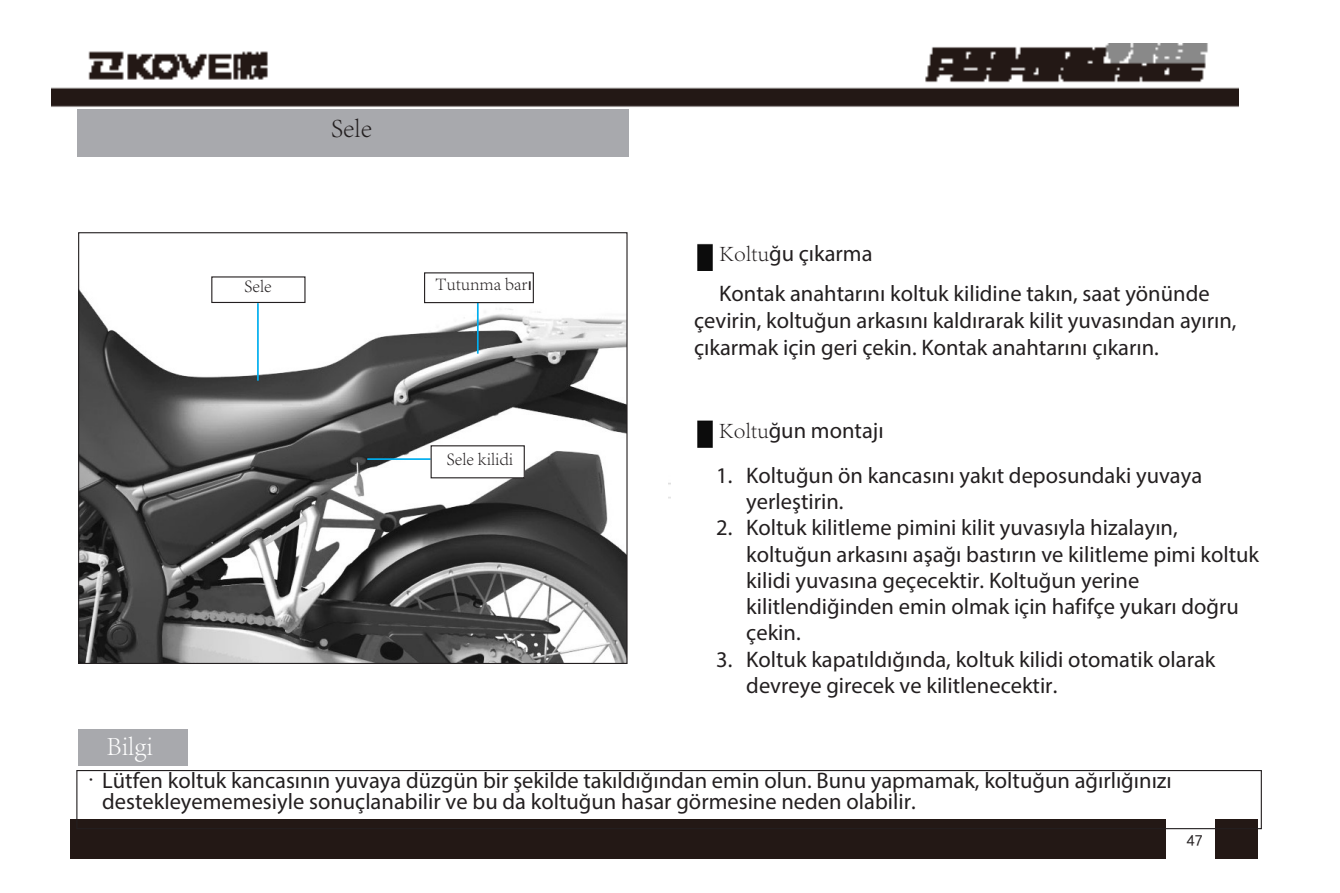
<style>
.page{position:relative;width:1340px;height:893px;background:#fff}
.page>*{position:absolute;margin:0;border:0;box-sizing:border-box;transform-origin:0 0}
.t1{font:300 27px "Adobe Song Std";color:#fff}
.t2{font:300 27px "Adobe Song Std";color:#231f20}
.t3{font:22.5px/26.3px "Myriad Pro";color:#231f20}
.t4{font:300 18px "Adobe Song Std";color:#231f20}
.t5{font:15.75px "Sim Hei";color:#231f20}
.s1{font-family:"Myriad Pro";font-weight:400}
.s2{font-family:"Adobe Song Std";font-weight:300}
</style>
<div class="page">
<img style="left:52px;top:43px;width:1186px;height:114px">
<img style="left:71px;top:647px;width:1186px;height:211px">
<img style="left:80px;top:276px;width:545px;height:386px">
<div style="left:77px;top:110px;width:551px;height:47px;background:#a8a9ad"></div>
<hr style="left:367px;top:458px;width:63px;height:2px;background:#00aeef">
<hr style="left:257px;top:303px;width:2px;height:78px;background:#00aeef">
<div style="left:431px;top:446px;width:93px;height:32px;background:#fff"></div>
<div style="left:430px;top:445px;width:95px;height:33px;border:1px solid #231f20"></div>
<img style="left:698px;top:244px;width:14px;height:27px">
<img style="left:698px;top:420px;width:14px;height:27px">
<div style="left:212px;top:277px;width:93px;height:25px;background:#fff"></div>
<div style="left:211px;top:276px;width:94px;height:27px;border:1px solid #231f20"></div>
<div style="left:76px;top:770px;width:1185px;height:59px;border:1px solid #231f20"></div>
<div style="left:78px;top:729px;width:110px;height:37px;background:#a8a9ad"></div>
<hr style="left:477px;top:298px;width:1px;height:56px;background:#00aeef">
<div style="left:424px;top:273px;width:109px;height:30px;background:#fff"></div>
<div style="left:424px;top:272px;width:110px;height:31px;border:1px solid #231f20"></div>
<p class="t4" style="left:244px;top:276px;width:29px">Sele</p>
<p class="t2" style="left:331px;top:113px;width:43px">Sele</p>
<p class="t4" style="left:435px;top:274px;width:98px">Tutunma bar<span class="s1">ı</span></p>
<p class="t4" style="left:446px;top:448px;width:68px">Sele kilidi</p>
<p class="t1" style="left:107px;top:730px;width:48px">Bilgi</p>
<p class="t3" style="left:719px;top:233px;width:492px;line-height:40.3px"><span class="s2">Koltu</span>ğu çıkarma<br>Kontak anahtarını koltuk kilidine takın, saat yönünde</p>
<p class="t3" style="left:694px;top:307px;width:544px;line-height:27px">çevirin, koltuğun arkasını kaldırarak kilit yuvasından ayırın, çıkarmak için geri çekin. Kontak anahtarını çıkarın.</p>
<p class="t3" style="left:719px;top:417px;width:166px"><span class="s2">Koltu</span>ğun montajı</p>
<p class="t3" style="left:746px;top:462px;width:457px;text-indent:-30px">1. Koltuğun ön kancasını yakıt deposundaki yuvaya yerleştirin.</p>
<p class="t3" style="left:746px;top:514px;width:514px;text-indent:-30px">2. Koltuk kilitleme pimini kilit yuvasıyla hizalayın, koltuğun arkasını aşağı bastırın ve kilitleme pimi koltuk kilidi yuvasına geçecektir. Koltuğun yerine kilitlendiğinden emin olmak için hafifçe yukarı doğru çekin.</p>
<p class="t3" style="left:746px;top:646px;width:470px;text-indent:-30px">3. Koltuk kapatıldığında, koltuk kilidi otomatik olarak devreye girecek ve kilitlenecektir.</p>
<p class="t3" style="left:102px;top:769px;width:1071px;line-height:21.8px;text-indent:-22px"><span class="s2">·</span>Lütfen koltuk kancasının yuvaya düzgün bir şekilde takıldığından emin olun. Bunu yapmamak, koltuğun ağırlığınızı destekleyememesiyle sonuçlanabilir ve bu da koltuğun hasar görmesine neden olabilir.</p>
<p class="t5" style="left:1186px;top:832px;width:17px">47</p>
</div>
